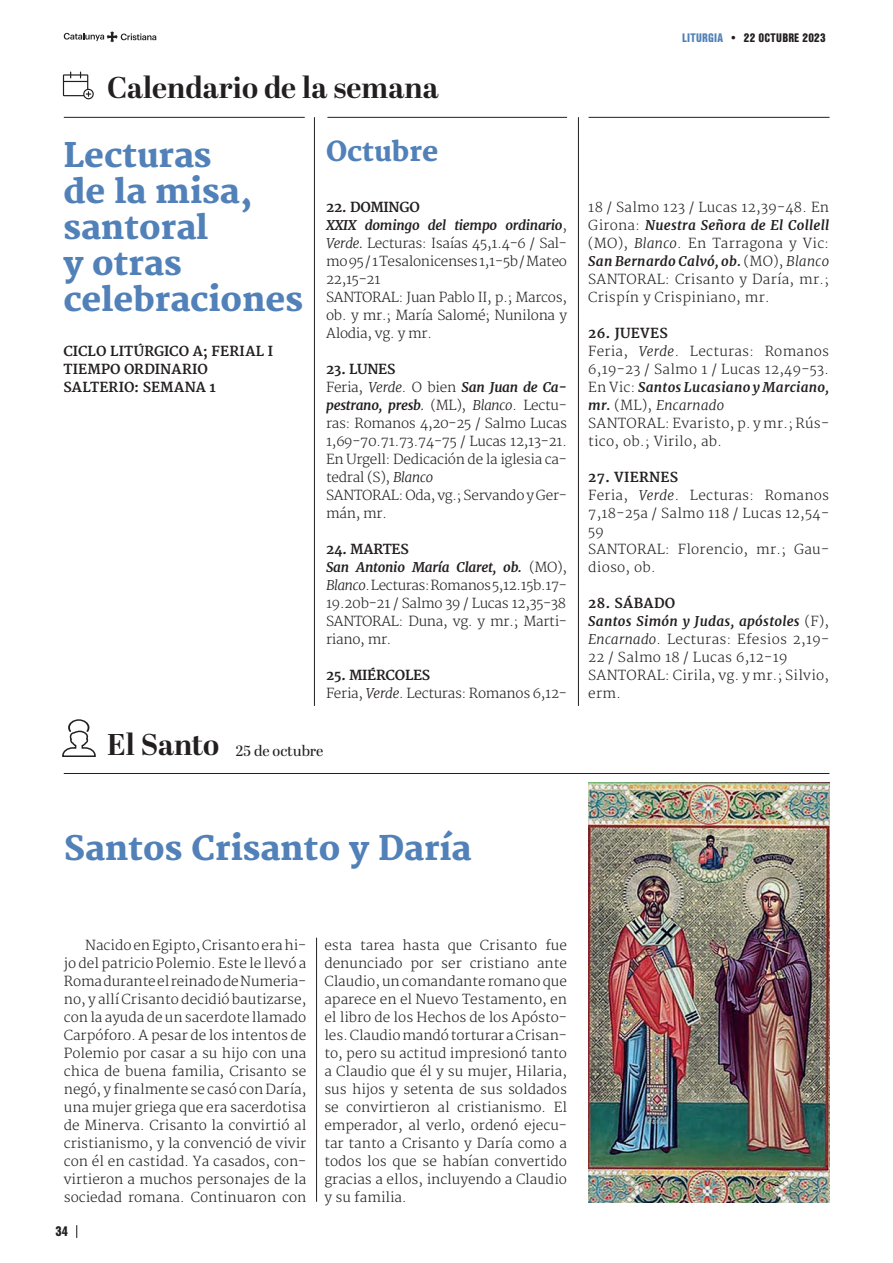
<style>
.page{position:relative;width:893px;height:1263px;background:#fff}
.page>*{position:absolute;margin:0;border:0;box-sizing:border-box;transform-origin:0 0}
.t1{font:800 33px/36px "Merriweather";color:#5181b8}
.t2{font:700 30px "Abril Display";color:#231f20}
.t3{font:800 27px "Merriweather";color:#5181b8}
.t4{font:14.85px "Abril Display";letter-spacing:-.01em;color:#231f20}
.TEXTO_PPAL_ESP{font:300 13.5px/18px "Merriweather";letter-spacing:.02em;color:#231f20;text-align:justify}
.TEXTO_PPAL_CAT{font:300 13.5px/18px "Merriweather";color:#231f20;text-align:justify}
.TEXTO_PPAL_ESP-2{font:300 13.5px/18px "Merriweather";letter-spacing:-.02em;color:#231f20}
.TEXTO_PPAL_ESP-3{font:700 13.5px "Merriweather";letter-spacing:.005em;color:#231f20}
.TEXTO_PPAL_ESP-4{font:700 13.5px "Merriweather";letter-spacing:-.02em;color:#231f20}
.t5{font:900 13.5px "Nimbus San Con LOT";color:#231f20}
.t6{font:900 12px "Nimbus San Con LOT";letter-spacing:.025em;color:#231f20}
.s1{font-weight:700;font-style:italic}
.s2{font-style:italic}
.s3{color:#5181b8}
</style>
<div class="page">
<hr style="left:64px;top:117px;width:241px;height:1px;background:#231f20">
<hr style="left:327px;top:117px;width:240px;height:1px;background:#231f20">
<hr style="left:589px;top:117px;width:240px;height:1px;background:#231f20">
<svg style="left:63px;top:72px;width:31px;height:27px"></svg>
<img style="left:588px;top:782px;width:241px;height:420px">
<hr style="left:578px;top:117px;width:1px;height:589px;background:#231f20">
<hr style="left:314px;top:117px;width:1px;height:589px;background:#231f20">
<svg style="left:62px;top:719px;width:34px;height:38px"></svg>
<hr style="left:64px;top:773px;width:765px;height:1px;background:#231f20">
<hr style="left:316px;top:938px;width:1px;height:264px;background:#231f20">
<svg style="left:76px;top:1225px;width:1px;height:13px"></svg>
<svg style="left:64px;top:31px;width:92px;height:11px"></svg>
<p class="t2" style="left:107px;top:67px;width:333px">Calendario de la semana</p>
<p class="t1" style="left:63px;top:138px;width:150px">Lecturas</p>
<p class="t1" style="left:63px;top:174px;width:191px">de la misa,</p>
<p class="t1" style="left:63px;top:210px;width:241px">santoral<br>y otras celebraciones</p>
<p class="TEXTO_PPAL_ESP-3" style="left:63px;top:343px;width:211px">CICLO LITÚRGICO A; FERIAL I</p>
<p class="TEXTO_PPAL_ESP-3" style="left:63px;top:361px;width:146px">TIEMPO ORDINARIO</p>
<p class="TEXTO_PPAL_ESP-3" style="left:63px;top:379px;width:154px">SALTERIO: SEMANA 1</p>
<p class="t3" style="left:326px;top:136px;width:114px">Octubre</p>
<p class="TEXTO_PPAL_ESP-4" style="left:326px;top:199px;width:95px">22. DOMINGO</p>
<p class="TEXTO_PPAL_ESP" style="left:326px;top:217px;width:242px"><span class="s1">XXIX domingo del tiempo ordinario</span>, <span class="s2">Verde.</span> Lecturas: Isaías 45,1.4-6 / Sal&shy;mo 95 / 1 Tesalonicenses 1,1-5b / Mateo 22,15-21</p>
<p class="TEXTO_PPAL_ESP" style="left:326px;top:289px;width:242px">SANTORAL: Juan Pablo II, p.; Marcos, ob. y mr.; María Salomé; Nunilona y Alodia, vg. y mr.</p>
<p class="TEXTO_PPAL_ESP-3" style="left:326px;top:361px;width:71px">23. LUNES</p>
<p class="TEXTO_PPAL_ESP" style="left:326px;top:379px;width:242px">Feria, <span class="s2">Verde</span>. O bien <span class="s1">San Juan de Ca&shy;pestrano, presb</span><span class="s2">.</span> (ML), <span class="s2">Blanco</span>. Lectu&shy;ras: Romanos 4,20-25 / Salmo Lucas 1,69-70.71.73.74-75 / Lucas 12,13-21.<br>En Urgell: Dedicación de la iglesia ca&shy;tedral (S), <span class="s2">Blanco</span></p>
<p class="TEXTO_PPAL_ESP-2" style="left:326px;top:487px;width:242px">SANTORAL: Oda, vg.; Servando y Ger&shy;mán, mr.</p>
<p class="TEXTO_PPAL_ESP-4" style="left:326px;top:541px;width:84px">24. MARTES</p>
<p class="TEXTO_PPAL_ESP" style="left:326px;top:559px;width:242px"><span class="s1">San Antonio María Claret, ob.</span> (MO), <span class="s2">Blanco</span>. Lecturas: Romanos 5,12.15b.17- 19.20b-21 / Salmo 39 / Lucas 12,35-38</p>
<p class="TEXTO_PPAL_ESP-2" style="left:326px;top:613px;width:242px">SANTORAL: Duna, vg. y mr.; Marti&shy;riano, mr.</p>
<p class="TEXTO_PPAL_ESP-4" style="left:326px;top:667px;width:106px">25. MIÉRCOLES</p>
<p class="TEXTO_PPAL_ESP-2" style="left:326px;top:685px;width:242px">Feria, <span class="s2">Verde</span>. Lecturas: Romanos 6,12-</p>
<p class="t2" style="left:107px;top:724px;width:113px">El Santo</p>
<p class="t4" style="left:236px;top:741px;width:89px">25 de octubre</p>
<p class="t6" style="left:682px;top:28px;width:145px"><span class="s3">LITURGIA</span> • 22 OCTUBRE 2023</p>
<p class="TEXTO_PPAL_ESP" style="left:588px;top:199px;width:242px">18 / Salmo 123 / Lucas 12,39-48. En Girona: <span class="s1">Nuestra Señora de El Collell </span>(MO), <span class="s2">Blanco</span>. En Tarragona y Vic:<br><span class="s1">San Bernardo Calvó, ob.</span> (MO), <span class="s2">Blanco</span></p>
<p class="TEXTO_PPAL_ESP" style="left:588px;top:271px;width:242px">SANTORAL: Crisanto y Daría, mr.;<br>Crispín y Crispiniano, mr.</p>
<p class="TEXTO_PPAL_ESP-3" style="left:588px;top:325px;width:81px">26. JUEVES</p>
<p class="TEXTO_PPAL_ESP" style="left:588px;top:343px;width:242px">Feria, <span class="s2">Verde</span>. Lecturas: Romanos 6,19-23 / Salmo 1 / Lucas 12,49-53.<br>En Vic: <span class="s1">Santos Lucasiano y Marciano, mr.</span> (ML), <span class="s2">Encarnado</span></p>
<p class="TEXTO_PPAL_ESP" style="left:588px;top:415px;width:242px">SANTORAL: Evaristo, p. y mr.; Rús&shy;tico, ob.; Virilo, ab.</p>
<p class="TEXTO_PPAL_ESP-3" style="left:588px;top:469px;width:92px">27. VIERNES</p>
<p class="TEXTO_PPAL_ESP" style="left:588px;top:487px;width:242px">Feria, <span class="s2">Verde</span>. Lecturas: Romanos 7,18-25a / Salmo 118 / Lucas 12,54- 59</p>
<p class="TEXTO_PPAL_ESP" style="left:588px;top:541px;width:242px">SANTORAL: Florencio, mr.; Gau&shy;dioso, ob.</p>
<p class="TEXTO_PPAL_ESP-3" style="left:588px;top:595px;width:89px">28. SÁBADO</p>
<p class="TEXTO_PPAL_ESP" style="left:588px;top:613px;width:242px"><span class="s1">Santos Simón y Judas, apóstoles</span> (F), <span class="s2">Encarnado</span>. Lecturas: Efesios 2,19- 22 / Salmo 18 / Lucas 6,12-19</p>
<p class="TEXTO_PPAL_ESP" style="left:588px;top:667px;width:242px">SANTORAL: Cirila, vg. y mr.; Silvio, erm.</p>
<p class="t1" style="left:64px;top:832px;width:409px">Santos Crisanto y Daría</p>
<p class="TEXTO_PPAL_CAT" style="left:64px;top:937px;width:244px;text-indent:21px">Nacido en Egipto, Crisanto era hi&shy;jo del patricio Polemio. Este le llevó a Roma durante el reinado de Numeria&shy;no, y allí Crisanto decidió bautizarse, con la ayuda de un sacerdote llamado Carpóforo. A pesar de los intentos de Polemio por casar a su hijo con una chica de buena familia, Crisanto se negó, y finalmente se casó con Daría, una mujer griega que era sacerdotisa de Minerva. Crisanto la convirtió al cristianismo, y la convenció de vivir con él en castidad. Ya casados, con&shy;virtieron a muchos personajes de la sociedad romana. Continuaron con</p>
<p class="TEXTO_PPAL_CAT" style="left:324px;top:937px;width:244px">esta tarea hasta que Crisanto fue denunciado por ser cristiano ante Claudio, un comandante romano que aparece en el Nuevo Testamento, en el libro de los Hechos de los Apósto&shy;les. Claudio mandó torturar a Crisan&shy;to, pero su actitud impresionó tanto a Claudio que él y su mujer, Hilaria, sus hijos y setenta de sus soldados se convirtieron al cristianismo. El emperador, al verlo, ordenó ejecu&shy;tar tanto a Crisanto y Daría como a todos los que se habían convertido gracias a ellos, incluyendo a Claudio y su familia.</p>
<p class="t5" style="left:55px;top:1221px;width:14px">34</p>
</div>
